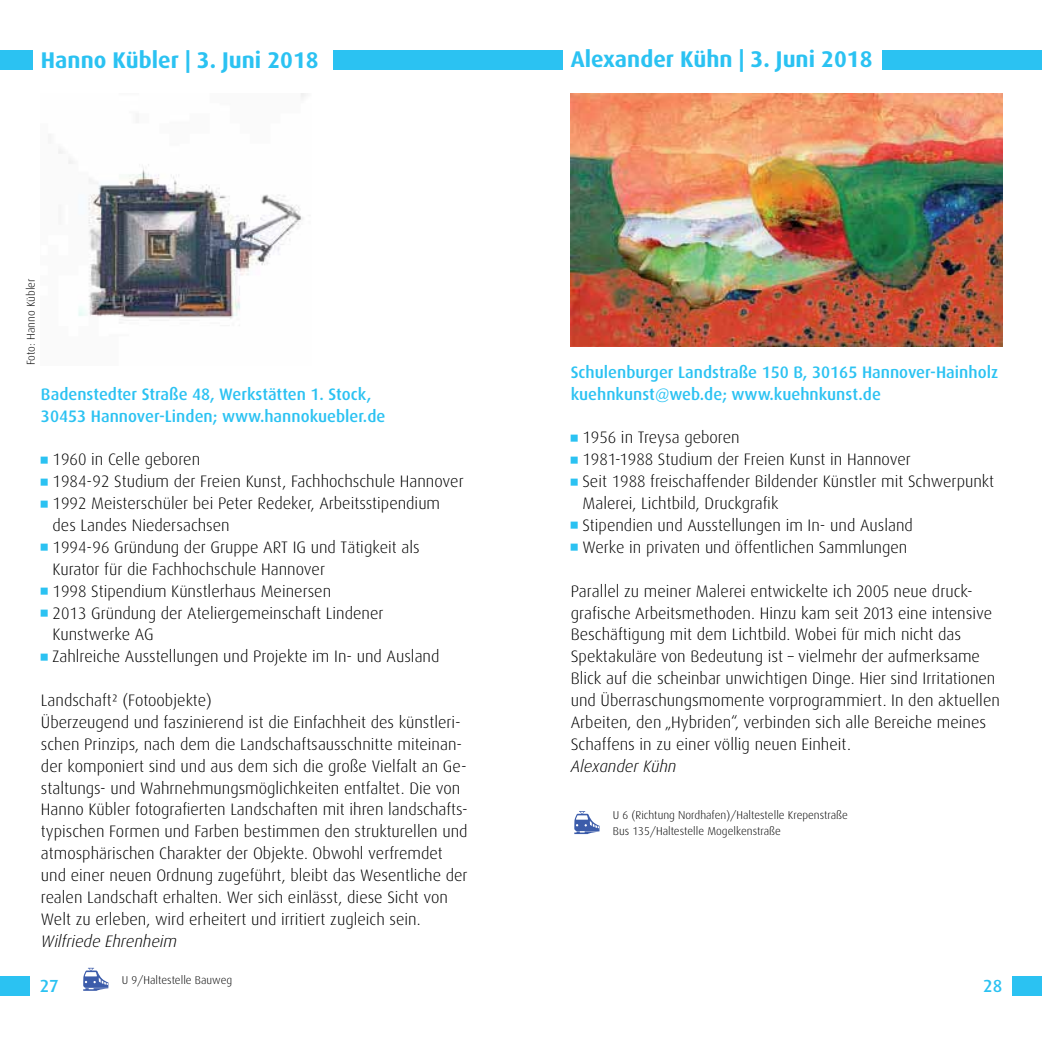
<style>
.page{position:relative;width:1042px;height:1042px;background:#fff}
.page>*{position:absolute;margin:0;border:0;box-sizing:border-box;transform-origin:0 0}
.t1{font:700 22.75px "Dax";color:#2bc2f2}
.t2{font:500 17.5px "Dax";color:#2bc2f2}
.t3{font:300 16.62px/21.9px "Dax";color:#000}
.t4{font:300 16.62px/21.9px "Dax Pro";color:#000}
.t5{font:500 16.62px/21.9px "Dax";color:#2bc2f2}
.t6{font:italic 300 16.62px "Dax";color:#000}
.t7{font:300 11.38px/15.8px "Dax";color:#000}
.t8{font:7px "European Pi One";color:#2bc2f2}
</style>
<div class="page">
<div style="left:0;top:50px;width:32px;height:19px;background:#2bc2f2"></div>
<div style="left:1012px;top:976px;width:30px;height:19px;background:#2bc2f2"></div>
<div style="left:0;top:976px;width:30px;height:19px;background:#2bc2f2"></div>
<div style="left:333px;top:50px;width:230px;height:19px;background:#2bc2f2"></div>
<div style="left:882px;top:50px;width:160px;height:19px;background:#2bc2f2"></div>
<svg style="left:83px;top:968px;width:25px;height:23px"></svg>
<svg style="left:574px;top:811px;width:25px;height:23px"></svg>
<img style="left:571px;top:94px;width:431px;height:252px">
<img style="left:58px;top:94px;width:248px;height:232px">
<h1 class="t1" style="left:41px;top:49px;width:279px">Hanno Kübler | 3. Juni 2018</h1>
<h1 class="t1" style="left:571px;top:48px;width:303px">Alexander Kühn | 3. Juni 2018</h1>
<p class="t7" style="left:24px;top:365px;width:88px;rotate:-90deg">Foto: Hanno Kübler</p>
<p class="t5" style="left:571px;top:362px;width:429px">Schulenburger Landstraße 150 B, 30165 Hannover-Hainholz kuehnkunst@web.de; www.kuehnkunst.de</p>
<p class="t8" style="left:571px;top:434px;width:8px">-</p>
<p class="t3" style="left:582px;top:428px;width:159px">1956 in Treysa geboren</p>
<p class="t8" style="left:571px;top:456px;width:8px">-</p>
<p class="t3" style="left:582px;top:449px;width:330px">1981-1988 Studium der Freien Kunst in Hannover</p>
<p class="t8" style="left:571px;top:478px;width:8px">-</p>
<p class="t3" style="left:582px;top:471px;width:413px">Seit 1988 freischaffender Bildender Künstler mit Schwerpunkt<br>Malerei, Lichtbild, Druckgrafik</p>
<p class="t8" style="left:571px;top:522px;width:8px">-</p>
<p class="t3" style="left:582px;top:515px;width:332px">Stipendien und Ausstellungen im In- und Ausland</p>
<p class="t8" style="left:571px;top:544px;width:8px">-</p>
<p class="t3" style="left:582px;top:537px;width:326px">Werke in privaten und öffentlichen Sammlungen</p>
<p class="t4" style="left:571px;top:581px;width:431px">Parallel zu meiner Malerei entwickelte ich 2005 neue druck&shy;grafische Arbeitsmethoden. Hinzu kam seit 2013 eine intensive Beschäftigung mit dem Lichtbild. Wobei für mich nicht das Spektakuläre von Bedeutung ist – vielmehr der aufmerksame Blick auf die scheinbar unwichtigen Dinge. Hier sind Irritationen und Überraschungsmomente vorprogrammiert. In den aktuellen Arbeiten, den „Hybriden“, verbinden sich alle Bereiche meines Schaffens in zu einer völlig neuen Einheit.</p>
<p class="t6" style="left:571px;top:758px;width:107px">Alexander Kühn</p>
<p class="t7" style="left:613px;top:808px;width:237px">U 6 (Richtung Nordhafen)/Haltestelle Krepenstraße<br>Bus 135/Haltestelle Mogelkenstraße</p>
<p class="t5" style="left:41px;top:384px;width:346px">Badenstedter Straße 48, Werkstätten 1. Stock,<br>30453 Hannover-Linden; www.hannokuebler.de</p>
<p class="t8" style="left:41px;top:456px;width:8px">-</p>
<p class="t3" style="left:53px;top:449px;width:149px">1960 in Celle geboren</p>
<p class="t8" style="left:41px;top:478px;width:8px">-</p>
<p class="t3" style="left:53px;top:471px;width:413px">1984-92 Studium der Freien Kunst, Fachhochschule Hannover</p>
<p class="t8" style="left:41px;top:500px;width:8px">-</p>
<p class="t3" style="left:53px;top:493px;width:389px">1992 Meisterschüler bei Peter Redeker, Arbeitsstipendium des Landes Niedersachsen</p>
<p class="t8" style="left:41px;top:544px;width:8px">-</p>
<p class="t3" style="left:53px;top:537px;width:369px">1994-96 Gründung der Gruppe ART IG und Tätigkeit als<br>Kurator für die Fachhochschule Hannover</p>
<p class="t8" style="left:41px;top:587px;width:8px">-</p>
<p class="t3" style="left:53px;top:581px;width:280px">1998 Stipendium Künstlerhaus Meinersen</p>
<p class="t8" style="left:41px;top:609px;width:8px">-</p>
<p class="t3" style="left:53px;top:603px;width:332px">2013 Gründung der Ateliergemeinschaft Lindener<br>Kunstwerke AG</p>
<p class="t8" style="left:41px;top:653px;width:8px">-</p>
<p class="t3" style="left:53px;top:646px;width:388px">Zahlreiche Ausstellungen und Projekte im In- und Ausland</p>
<p class="t3" style="left:41px;top:690px;width:428px">Landschaft² (Fotoobjekte)<br>Überzeugend und faszinierend ist die Einfachheit des künstleri&shy;schen Prinzips, nach dem die Landschaftsausschnitte miteinan&shy;der komponiert sind und aus dem sich die große Vielfalt an Ge&shy;staltungs- und Wahrnehmungsmöglichkeiten entfaltet. Die von Hanno Kübler fotografierten Landschaften mit ihren landschafts&shy;typischen Formen und Farben bestimmen den strukturellen und atmosphärischen Charakter der Objekte. Obwohl verfremdet und einer neuen Ordnung zugeführt, bleibt das Wesentliche der realen Landschaft erhalten. Wer sich einlässt, diese Sicht von Welt zu erleben, wird erheitert und irritiert zugleich sein.</p>
<p class="t6" style="left:41px;top:933px;width:137px">Wilfriede Ehrenheim</p>
<p class="t7" style="left:122px;top:973px;width:112px">U 9/Haltestelle Bauweg</p>
<p class="t2" style="left:40px;top:977px;width:21px">27</p>
<p class="t2" style="left:983px;top:977px;width:21px">28</p>
</div>
